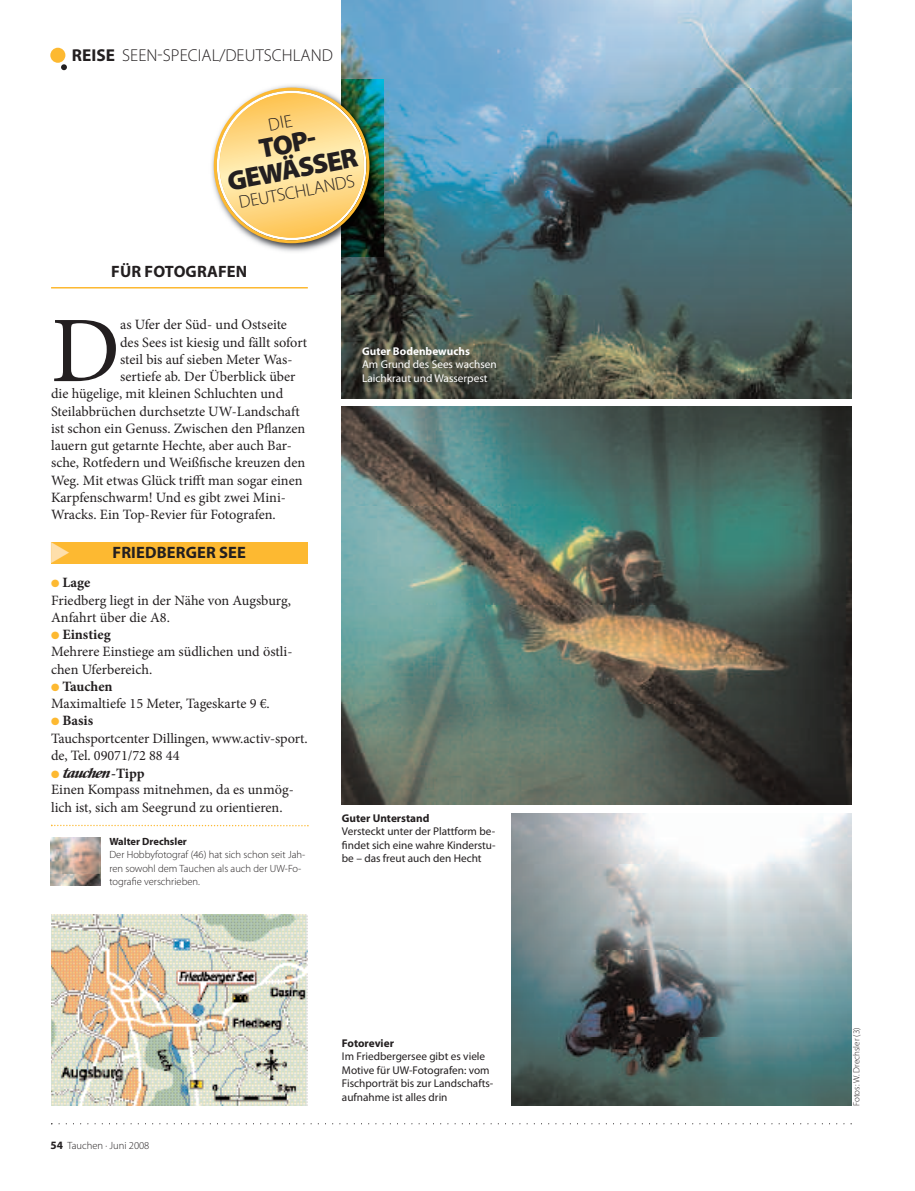
<style>
.page{position:relative;width:915px;height:1191px;background:#fff}
.page>*{position:absolute;margin:0;border:0;box-sizing:border-box;transform-origin:0 0}
.t1{font:93.9px "Minion Pro";color:#231f20}
.t2{font:900 27.45px/26px "Myriad Pro";color:#231f20;text-align:center}
.t3{font:300 18px "Myriad Pro";color:#231f20}
.t4{font:300 17.25px "Myriad Pro";letter-spacing:.005em;color:#231f20}
.t5{font:700 16.5px "Myriad Pro";letter-spacing:.01em;color:#231f20}
.t6{font:14.25px/17.2px "Minion Pro";color:#231f20}
.t7{font:11.25px/13.5px "Myriad Pro";color:#231f20;text-align:justify}
.t8{font:11.25px/13.5px "Myriad Pro";color:#fff}
.t9{font:700 11.25px "Myriad Pro";color:#231f20}
.t10{font:700 11.25px "Myriad Pro";color:#fff}
.t11{font:300 10.5px/13.5px "Myriad Pro";color:#231f20}
.t12{font:700 10.5px "Myriad Pro";color:#231f20}
.t13{font:300 9px "Myriad Pro";color:#231f20}
.s1{font-weight:700}
.s2{color:#fdb931}
.s3{font-family:"Jahr TSV Pictos"}
.s4{font-weight:700;font-size:11.25px}
</style>
<div class="page">
<svg style="left:51px;top:1123px;width:800px;height:1px"></svg>
<img style="left:51px;top:914px;width:256px;height:192px">
<div style="left:51px;top:542px;width:257px;height:21px;background:#fdb931"></div>
<img style="left:51px;top:838px;width:50px;height:47px">
<svg style="left:51px;top:824px;width:257px;height:2px"></svg>
<div style="left:50px;top:48px;width:15px;height:15px;background:#fdb931;border-radius:50%"></div>
<svg style="left:61px;top:64px;width:6px;height:6px"></svg>
<img style="left:342px;top:0;width:508px;height:398px">
<img style="left:342px;top:407px;width:508px;height:397px">
<img style="left:511px;top:813px;width:339px;height:293px">
<img style="left:211px;top:80px;width:172px;height:177px">
<hr style="left:51px;top:287px;width:257px;height:1px;background:#fdb931">
<svg style="left:214px;top:88px;width:155px;height:155px;background:#e7ce8e"></svg>
<p class="t4" style="left:72px;top:48px;width:262px"><span class="s1">REISE</span> seen-special/DeutschlanD</p>
<h2 class="t2" style="left:220px;top:146px;width:133px;rotate:-11deg">TOP-<br>GEWÄSSER</h2>
<p class="t3" style="left:237px;top:196px;width:119px;rotate:-11deg">DeutschlanDs</p>
<p class="t5" style="left:111px;top:265px;width:138px">FÜR FOTOGRAFEN</p>
<h1 class="t1" style="left:51px;top:315px;width:71px">D</h1>
<p class="t6" style="left:120px;top:317px;width:168px">as Ufer der Süd- und Ostseite</p>
<p class="t6" style="left:120px;top:335px;width:188px">des Sees ist kiesig und fällt sofort</p>
<p class="t6" style="left:120px;top:352px;width:174px">steil bis auf sieben Meter Was-</p>
<p class="t6" style="left:120px;top:369px;width:177px">sertiefe ab. Der Überblick über</p>
<p class="t6" style="left:51px;top:386px;width:233px">die hügelige, mit kleinen Schluchten und</p>
<p class="t6" style="left:51px;top:404px;width:250px">Steilabbrüchen durchsetzte UW-Landschaft</p>
<p class="t6" style="left:51px;top:421px;width:256px">ist schon ein Genuss. Zwischen den Pflanzen</p>
<p class="t6" style="left:51px;top:438px;width:242px">lauern gut getarnte Hechte, aber auch Bar-</p>
<p class="t6" style="left:51px;top:455px;width:256px">sche, Rotfedern und Weißfische kreuzen den</p>
<p class="t6" style="left:51px;top:473px;width:253px">Weg. Mit etwas Glück trifft man sogar einen</p>
<p class="t6" style="left:51px;top:490px;width:236px">Karpfenschwarm! Und es gibt zwei Mini-</p>
<p class="t6" style="left:51px;top:507px;width:226px">Wracks. Ein Top-Revier für Fotografen.</p>
<p class="t5" style="left:112px;top:546px;width:135px">FRIEDBERGER SEE</p>
<p class="t6" style="left:51px;top:575px;width:241px"><span class="s2">●</span> <span class="s1">Lage<br></span>Friedberg liegt in der Nähe von Augsburg,<br>Anfahrt über die A8.</p>
<p class="t6" style="left:51px;top:627px;width:243px"><span class="s2">●</span> <span class="s1">Einstieg<br></span>Mehrere Einstiege am südlichen und östli&shy;chen Uferbereich.</p>
<p class="t6" style="left:51px;top:679px;width:220px"><span class="s2">●</span> <span class="s1">Tauchen<br></span>Maximaltiefe 15 Meter, Tageskarte 9 €.</p>
<p class="t6" style="left:51px;top:713px;width:258px"><span class="s2">●</span> <span class="s1">Basis<br></span>Tauchsportcenter Dillingen, www.activ-sport. de, Tel. 09071/72 88 44</p>
<p class="t6" style="left:51px;top:765px;width:244px"><span class="s2">●</span> <span class="s3">t</span><span class="s1">-Tipp<br></span>Einen Kompass mitnehmen, da es unmög&shy;lich ist, sich am Seegrund zu orientieren.</p>
<p class="t12" style="left:109px;top:837px;width:79px">Walter Drechsler</p>
<p class="t11" style="left:109px;top:849px;width:197px">Der hobbyfotograf (46) hat sich schon seit Jah&shy;ren sowohl dem tauchen als auch der uW-Fo&shy;tografie verschrieben.</p>
<p class="t10" style="left:362px;top:347px;width:109px">Guter Bodenbewuchs</p>
<p class="t8" style="left:362px;top:359px;width:136px">Am Grund des Sees wachsen<br>Laichkraut und Wasserpest</p>
<p class="t9" style="left:342px;top:814px;width:89px">Guter Unterstand</p>
<p class="t7" style="left:342px;top:825px;width:155px">Versteckt unter der Plattform be&shy;findet sich eine wahre Kinderstu&shy;be – das freut auch den Hecht</p>
<p class="t11" style="left:51px;top:1139px;width:100px"><span class="s4">54</span> tauchen · Juni 2008</p>
<p class="t9" style="left:342px;top:1038px;width:54px">Fotorevier</p>
<p class="t7" style="left:342px;top:1050px;width:153px;text-align:left">Im Friedbergersee gibt es viele<br>Motive für UW-Fotografen: vom<br>Fischporträt bis zur Landschafts&shy;aufnahme ist alles drin</p>
<p class="t13" style="left:852px;top:1106px;width:80px;rotate:-90deg">Fotos: W. Drechsler (3)</p>
</div>
